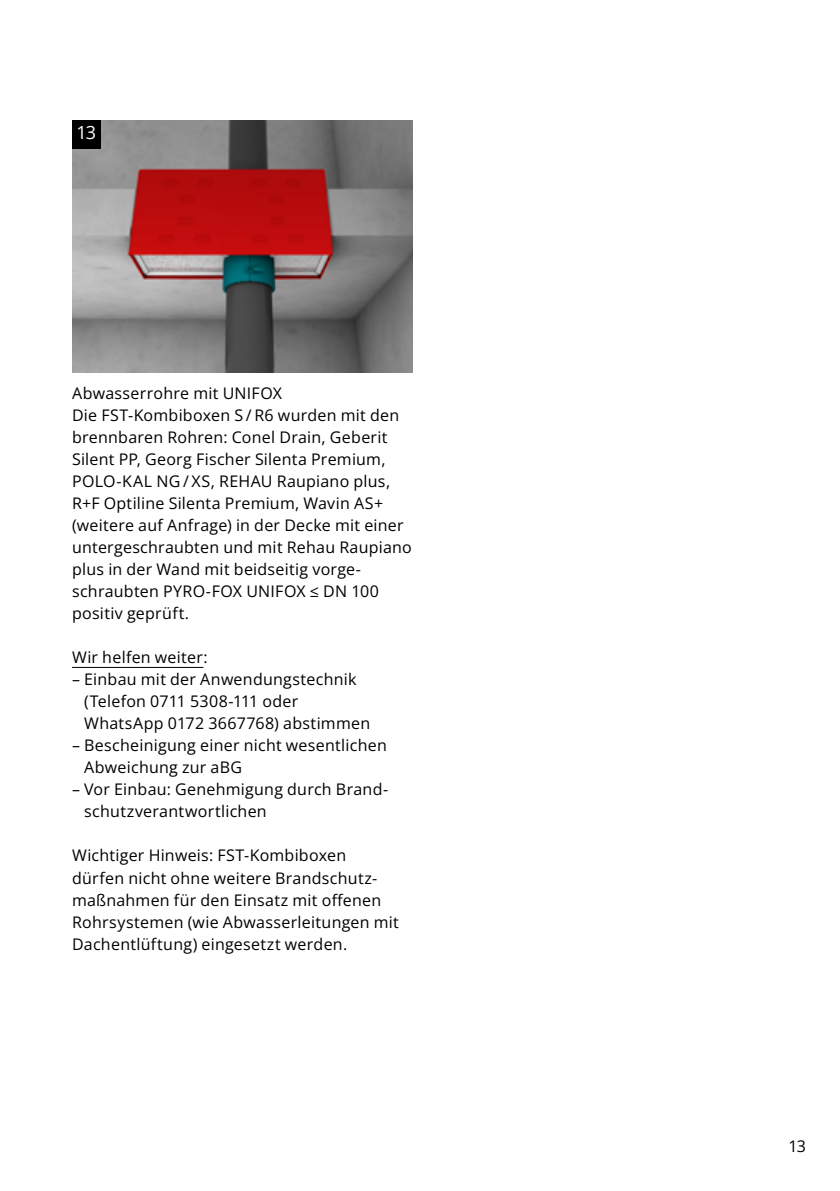
<style>
.page{position:relative;width:840px;height:1191px;background:#fff}
.page>*{position:absolute;margin:0;border:0;box-sizing:border-box;transform-origin:0 0}
.Nummer{font:700 18px "Open Sans";color:#fff}
.copy_8pt{font:16px/22px "Open Sans";letter-spacing:.015em;color:#000}
.copy_8pt-2{font:700 16px "Open Sans";letter-spacing:.015em;color:#000}
.s1{font-weight:700}
</style>
<div class="page">
<img style="left:72px;top:120px;width:340px;height:253px">
<div style="left:72px;top:120px;width:28px;height:28px;background:#000"></div>
<hr style="left:72px;top:667px;width:131px;height:1px;background:#000">
<p class="Nummer" style="left:76px;top:121px;width:21px">13</p>
<p class="copy_8pt-2" style="left:72px;top:382px;width:211px">Abwasserrohre mit UNIFOX</p>
<p class="copy_8pt" style="left:72px;top:404px;width:341px">Die FST-Kombiboxen S / R6 wurden mit den brennbaren Rohren: Conel Drain, Geberit Silent PP, Georg Fischer Silenta Premium, POLO-KAL NG / XS, REHAU Raupiano plus, R+F Optiline Silenta Premium, Wavin AS+ (weitere auf Anfrage) in der Decke mit einer untergeschraubten und mit Rehau Raupiano plus in der Wand mit beidseitig vorge&shy;schraubten PYRO-FOX UNIFOX ≤ DN 100 positiv geprüft.</p>
<p class="copy_8pt" style="left:72px;top:646px;width:137px">Wir helfen weiter:</p>
<p class="copy_8pt" style="left:84px;top:668px;width:287px;text-indent:-12px">– Einbau mit der Anwendungstechnik (Telefon 0711 5308-111 oder<br>WhatsApp 0172 3667768) abstimmen</p>
<p class="copy_8pt" style="left:84px;top:734px;width:304px;text-indent:-12px">– Bescheinigung einer nicht wesentlichen<br>Abweichung zur aBG</p>
<p class="copy_8pt" style="left:84px;top:778px;width:305px;text-indent:-12px">– Vor Einbau: Genehmigung durch Brand&shy;schutzverantwortlichen</p>
<p class="copy_8pt" style="left:72px;top:844px;width:328px"><span class="s1">Wichtiger Hinweis:</span> FST-Kombiboxen dürfen nicht ohne weitere Brandschutz&shy;maßnahmen für den Einsatz mit offenen Rohrsystemen (wie Abwasserleitungen mit Dachentlüftung) eingesetzt werden.</p>
<p class="copy_8pt" style="left:787px;top:1135px;width:19px">13</p>
</div>
